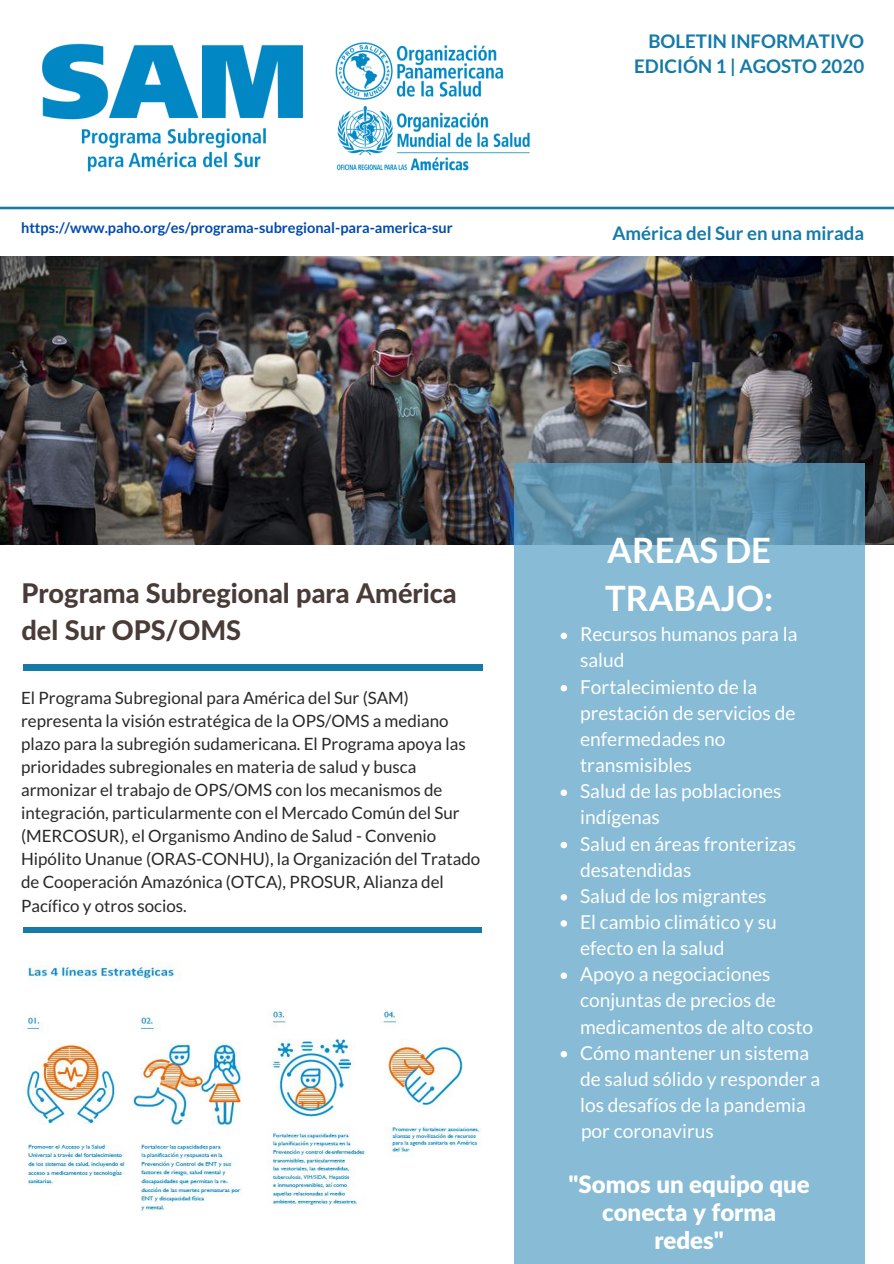
<style>
.page{position:relative;width:894px;height:1264px;background:#fff}
.page>*{position:absolute;margin:0;border:0;box-sizing:border-box;transform-origin:0 0}
.t1{font:700 34.8px/47.8px "Lato";color:#fff}
.t2{font:800 27.15px/36.9px "Lato Latin";color:#493b38}
.t3{font:900 24px/27.9px "Lato Latin";color:#fff;text-align:center}
.t4{font:19.2px/26.1px "Lato";color:#fff}
.t5{font:700 18.75px/25.7px "Lato";color:#157aa8;text-align:right}
.t6{font:700 18.6px "Lato";color:#157aa8}
.t7{font:16.95px/23.1px "Lato";color:#282828}
.t8{font:700 14.55px "Lato";color:#004aad}
</style>
<div class="page">
<svg style="left:0;top:206px;width:893px;height:4px;background:#68a9c7"></svg>
<img style="left:0;top:256px;width:893px;height:288px">
<img style="left:23px;top:961px;width:459px;height:251px">
<div style="left:23px;top:664px;width:459px;height:7px;background:#157aa8"></div>
<svg style="left:514px;top:463px;width:350px;height:800px;background:#82b6d1"></svg>
<img style="left:42px;top:42px;width:488px;height:130px">
<div style="left:23px;top:927px;width:459px;height:5px;background:#157aa8"></div>
<svg style="left:560px;top:632px;width:7px;height:7px"></svg>
<svg style="left:560px;top:685px;width:7px;height:6px"></svg>
<svg style="left:560px;top:789px;width:7px;height:7px"></svg>
<svg style="left:560px;top:841px;width:7px;height:7px"></svg>
<svg style="left:560px;top:894px;width:7px;height:6px"></svg>
<svg style="left:560px;top:920px;width:7px;height:6px"></svg>
<svg style="left:560px;top:972px;width:7px;height:7px"></svg>
<svg style="left:560px;top:1050px;width:7px;height:7px"></svg>
<p class="t8" style="left:21px;top:218px;width:433px">https://www.paho.org/es/programa-subregional-para-america-sur</p>
<p class="t5" style="left:634px;top:27px;width:231px">BOLETIN INFORMATIVO<br>EDICIÓN 1 | AGOSTO 2020</p>
<p class="t6" style="left:612px;top:221px;width:253px">América del Sur en una mirada</p>
<h2 class="t2" style="left:21px;top:576px;width:437px">Programa Subregional para América del Sur OPS/OMS</h2>
<p class="t7" style="left:21px;top:686px;width:460px">El Programa Subregional para América del Sur (SAM) representa la visión estratégica de la OPS/OMS a mediano plazo para la subregión sudamericana. El Programa apoya las prioridades subregionales en materia de salud y busca armonizar el trabajo de OPS/OMS con los mecanismos de integración, particularmente con el Mercado Común del Sur (MERCOSUR), el Organismo Andino de Salud - Convenio Hipólito Unanue (ORAS-CONHU), la Organización del Tratado de Cooperación Amazónica (OTCA), PROSUR, Alianza del Pacífico y otros socios.</p>
<h1 class="t1" style="left:605px;top:525px;width:170px">AREAS DE<br>TRABAJO:</h1>
<p class="t4" style="left:580px;top:621px;width:242px">Recursos humanos para la salud<br>Fortalecimiento de la prestación de servicios de enfermedades no transmisibles<br>Salud de las poblaciones indígenas<br>Salud en áreas fronterizas desatendidas<br>Salud de los migrantes<br>El cambio climático y su efecto en la salud<br>Apoyo a negociaciones conjuntas de precios de medicamentos de alto costo<br>Cómo mantener un sistema de salud sólido y responder a los desafíos de la pandemia</p>
<p class="t4" style="left:581px;top:1117px;width:134px">por coronavirus</p>
<h3 class="t3" style="left:568px;top:1171px;width:243px">"Somos un equipo que conecta y forma redes"</h3>
</div>
